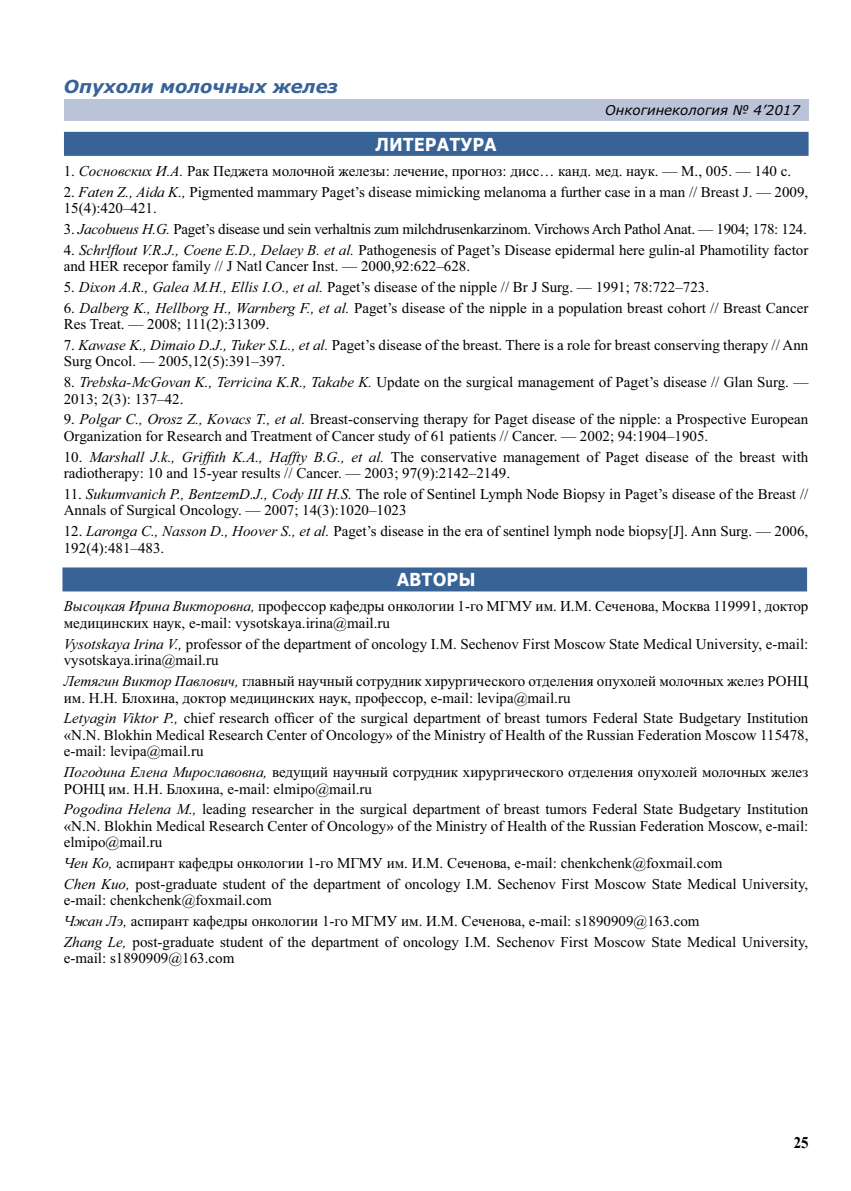
<style>
.page{position:relative;width:851px;height:1191px;background:#fff}
.page>*{position:absolute;margin:0;border:0;box-sizing:border-box;transform-origin:0 0}
.t1{font:italic 700 18px "Verdana";color:#376397}
.t2{font:700 18px "Verdana";color:#fff;scale:.9 1}
.t3{font:700 16.5px "Times New Roman";color:#000;scale:.9 1}
.t4{font:15px/16.5px "Times New Roman";color:#000}
.t5{font:15px "Times New Roman";letter-spacing:-.02em;color:#000}
.t6{font:italic 13.5px "Verdana";color:#000}
.s1{font-style:italic}
</style>
<div class="page">
<div style="left:64px;top:99px;width:744px;height:21px;background:#bbc3d8"></div>
<div style="left:62px;top:567px;width:745px;height:24px;background:#376397"></div>
<div style="left:64px;top:132px;width:744px;height:24px;background:#376397"></div>
<p class="t1" style="left:64px;top:80px;width:276px">Опухоли молочных желез</p>
<p class="t6" style="left:605px;top:105px;width:196px">Онкогинекология № 4’2017</p>
<p class="t2" style="left:375px;top:134px;width:136px">ЛИТЕРАТУРА</p>
<p class="t4" style="left:64px;top:164px;width:728px">1. <span class="s1">Сосновских И.А.</span> Рак Педжета молочной железы: лечение, прогноз: дисс… канд. мед. наук. — М., 005. — 140 с.</p>
<p class="t4" style="left:64px;top:185px;width:746px">2. <span class="s1">Faten Z., Aida K.,</span> Pigmented mammary Paget’s disease mimicking melanoma a further case in a man // Breast J. — 2009,<br>15(4):420–421.</p>
<p class="t5" style="left:64px;top:223px;width:744px">3. <span class="s1">Jacobueus H.G.</span> Paget’s disease und sein verhaltnis zum milchdrusenkarzinom. Virchows Arch Pathol Anat. — 1904; 178: 124.</p>
<p class="t4" style="left:64px;top:243px;width:746px">4. <span class="s1">Schrlflout V.R.J., Coene E.D., Delaey B. et al.</span> Pathogenesis of Paget’s Disease epidermal here gulin-al Phamotility factor and HER recepor family // J Natl Cancer Inst. — 2000,92:622–628.</p>
<p class="t4" style="left:64px;top:280px;width:646px">5. <span class="s1">Dixon A.R., Galea M.H., Ellis I.O., et al.</span> Paget’s disease of the nipple // Br J Surg. — 1991; 78:722–723.</p>
<p class="t4" style="left:64px;top:301px;width:746px">6. <span class="s1">Dalberg K., Hellborg H., Warnberg F., et al.</span> Paget’s disease of the nipple in a population breast cohort // Breast Cancer<br>Res Treat. — 2008; 111(2):31309.</p>
<p class="t4" style="left:64px;top:338px;width:746px">7. <span class="s1">Kawase K., Dimaio D.J., Tuker S.L., et al.</span> Paget’s disease of the breast. There is a role for breast conserving therapy // Ann<br>Surg Oncol. — 2005,12(5):391–397.</p>
<p class="t4" style="left:64px;top:375px;width:746px">8. <span class="s1">Trebska-McGovan K., Terricina K.R., Takabe K.</span> Update on the surgical management of Paget’s disease // Glan Surg. —<br>2013; 2(3): 137–42.</p>
<p class="t4" style="left:64px;top:412px;width:746px">9. <span class="s1">Polgar C., Orosz Z., Kovacs T., et al.</span> Breast-conserving therapy for Paget disease of the nipple: a Prospective European<br>Organization for Research and Treatment of Cancer study of 61 patients // Cancer. — 2002; 94:1904–1905.</p>
<p class="t4" style="left:64px;top:450px;width:746px">10. <span class="s1">Marshall J.k., Griffith K.A., Haffty B.G., et al.</span> The conservative management of Paget disease of the breast with radiotherapy: 10 and 15-year results // Cancer. — 2003; 97(9):2142–2149.</p>
<p class="t4" style="left:64px;top:487px;width:746px">11. <span class="s1">Sukumvanich P., BentzemD.J., Cody III H.S.</span> The role of Sentinel Lymph Node Biopsy in Paget’s disease of the Breast //<br>Annals of Surgical Oncology. — 2007; 14(3):1020–1023</p>
<p class="t4" style="left:64px;top:524px;width:746px">12. <span class="s1">Laronga C., Nasson D., Hoover S., et al.</span> Paget’s disease in the era of sentinel lymph node biopsy[J]. Ann Surg. — 2006,<br>192(4):481–483.</p>
<p class="t2" style="left:396px;top:569px;width:89px">АВТОРЫ</p>
<p class="t4" style="left:64px;top:599px;width:746px"><span class="s1">Высоцкая Ирина Викторовна,</span> профессор кафедры онкологии 1-го МГМУ им. И.М. Сеченова, Москва 119991, доктор медицинских наук, e-mail: vysotskaya.irina@mail.ru</p>
<p class="t4" style="left:64px;top:637px;width:746px"><span class="s1">Vysotskaya Irina V.,</span> professor of the department of oncology I.M. Sechenov First Moscow State Medical University, e-mail: vysotskaya.irina@mail.ru</p>
<p class="t4" style="left:64px;top:674px;width:746px"><span class="s1">Летягин Виктор Павлович,</span> главный научный сотрудник хирургического отделения опухолей молочных желез РОНЦ им. Н.Н. Блохина, доктор медицинских наук, профессор, e-mail: levipa@mail.ru</p>
<p class="t4" style="left:64px;top:711px;width:746px;text-align:justify"><span class="s1">Letyagin Viktor P.,</span> chief research officer of the surgical department of breast tumors Federal State Budgetary Institution «N.N. Blokhin Medical Research Center of Oncology» of the Ministry of Health of the Russian Federation Moscow 115478, e-mail: levipa@mail.ru</p>
<p class="t4" style="left:64px;top:765px;width:746px"><span class="s1">Погодина Елена Мирославовна,</span> ведущий научный сотрудник хирургического отделения опухолей молочных желез<br>РОНЦ им. Н.Н. Блохина, e-mail: elmipo@mail.ru</p>
<p class="t4" style="left:64px;top:802px;width:746px;text-align:justify"><span class="s1">Pogodina Helena M.,</span> leading researcher in the surgical department of breast tumors Federal State Budgetary Institution «N.N. Blokhin Medical Research Center of Oncology» of the Ministry of Health of the Russian Federation Moscow, e-mail: elmipo@mail.ru</p>
<p class="t4" style="left:64px;top:854px;width:746px;line-height:20.7px"><span class="s1">Чен Ко,</span> аспирант кафедры онкологии 1-го МГМУ им. И.М. Сеченова, e-mail: chenkchenk@foxmail.com<br><span class="s1">Chen Kuo,</span> post-graduate student of the department of oncology I.M. Sechenov First Moscow State Medical University,</p>
<p class="t4" style="left:64px;top:891px;width:746px;line-height:20.7px">e-mail: chenkchenk@foxmail.com<br><span class="s1">Чжан Лэ,</span> аспирант кафедры онкологии 1-го МГМУ им. И.М. Сеченова, e-mail: s1890909@163.com<br><span class="s1">Zhang Le,</span> post-graduate student of the department of oncology I.M. Sechenov First Moscow State Medical University,</p>
<p class="t4" style="left:64px;top:951px;width:172px">e-mail: s1890909@163.com</p>
<p class="t3" style="left:793px;top:1137px;width:18px">25</p>
</div>
